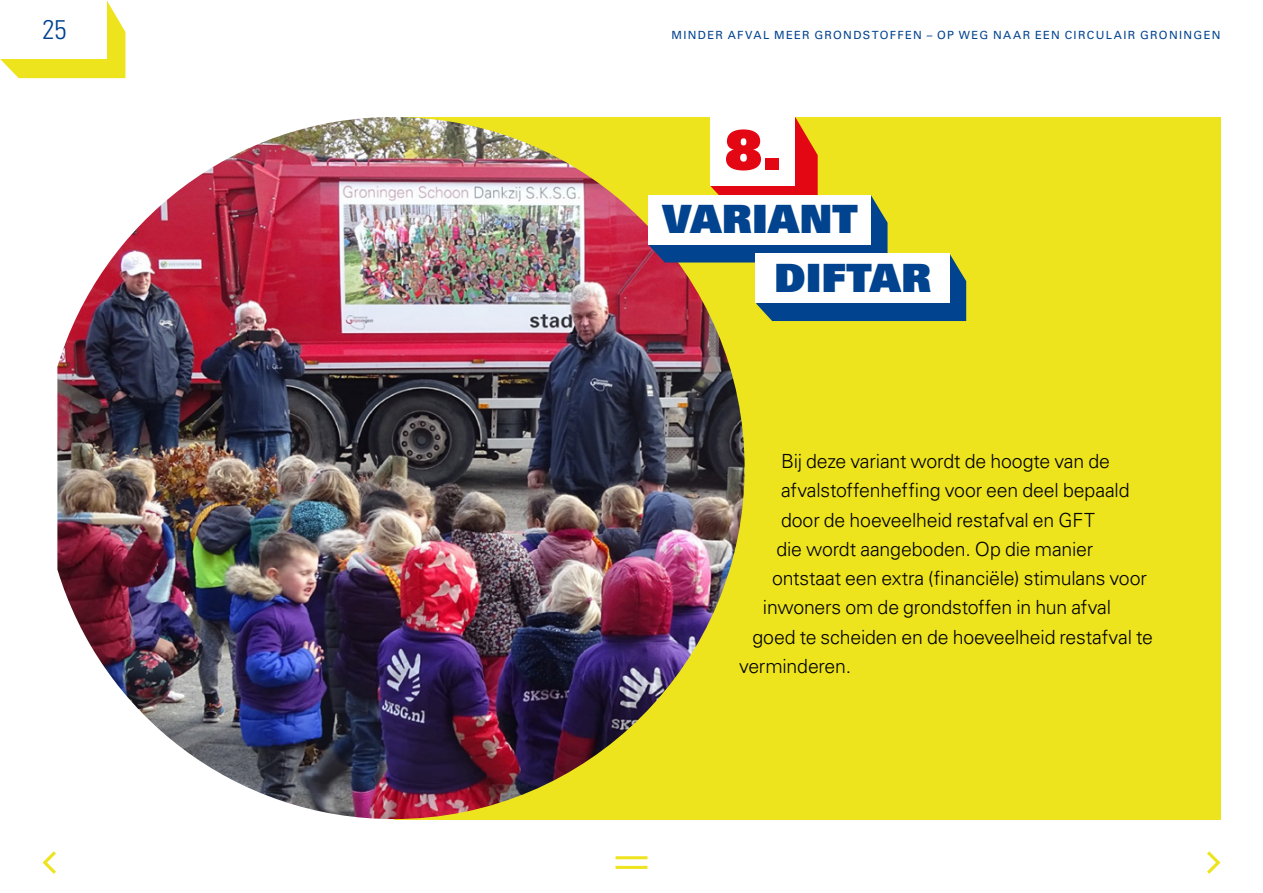
<style>
.page{position:relative;width:1263px;height:893px;background:#fff}
.page>*{position:absolute;margin:0;border:0;box-sizing:border-box;transform-origin:0 0}
.t1{font:900 54px "Univers";color:#e30613}
.t2{font:900 39px/58.5px "Univers";letter-spacing:.015em;color:#01438f}
.t3{font:300 condensed 27px "Univers";color:#01438f}
.t4{font:300 19.5px "Univers LT";letter-spacing:-.01em;color:#000}
.t5{font:11.25px "Univers LT";letter-spacing:.12em;color:#01438f}
</style>
<div class="page">
<div style="left:394px;top:117px;width:826px;height:702px;background:#eee41d"></div>
<svg style="left:0;top:1px;width:125px;height:77px"></svg>
<div style="left:0;top:0;width:106px;height:58px;background:#fff"></div>
<img style="left:57px;top:117px;width:688px;height:702px">
<svg style="left:648px;top:117px;width:318px;height:204px"></svg>
<div style="left:648px;top:195px;width:223px;height:50px;background:#fff"></div>
<div style="left:756px;top:254px;width:194px;height:49px;background:#fff"></div>
<svg style="left:42px;top:851px;width:14px;height:23px"></svg>
<svg style="left:1207px;top:851px;width:14px;height:23px"></svg>
<hr style="left:615px;top:856px;width:32px;height:3px;background:#eee41d">
<hr style="left:615px;top:866px;width:32px;height:3px;background:#eee41d">
<h3 class="t3" style="left:43px;top:13px;width:26px">25</h3>
<p class="t5" style="left:671px;top:28px;width:550px">MINDER AFVAL MEER GRONDSTOFFEN – OP WEG NAAR EEN CIRCULAIR GRONINGEN</p>
<h1 class="t1" style="left:724px;top:115px;width:59px">8.</h1>
<h2 class="t2" style="left:775px;top:189px;width:158px;text-indent:-113px">VARIANT<br>DIFTAR</h2>
<p class="t4" style="left:781px;top:449px;width:330px">Bij deze variant wordt de hoogte van de</p>
<p class="t4" style="left:781px;top:479px;width:350px">afvalstoffenheffing voor een deel bepaald</p>
<p class="t4" style="left:781px;top:508px;width:315px">door de hoeveelheid restafval en GFT</p>
<p class="t4" style="left:776px;top:537px;width:318px">die wordt aangeboden. Op die manier</p>
<p class="t4" style="left:772px;top:566px;width:376px">ontstaat een extra (financiële) stimulans voor</p>
<p class="t4" style="left:763px;top:596px;width:350px">inwoners om de grondstoffen in hun afval</p>
<p class="t4" style="left:752px;top:625px;width:402px">goed te scheiden en de hoeveelheid restafval te</p>
<p class="t4" style="left:739px;top:654px;width:114px">verminderen.</p>
</div>
